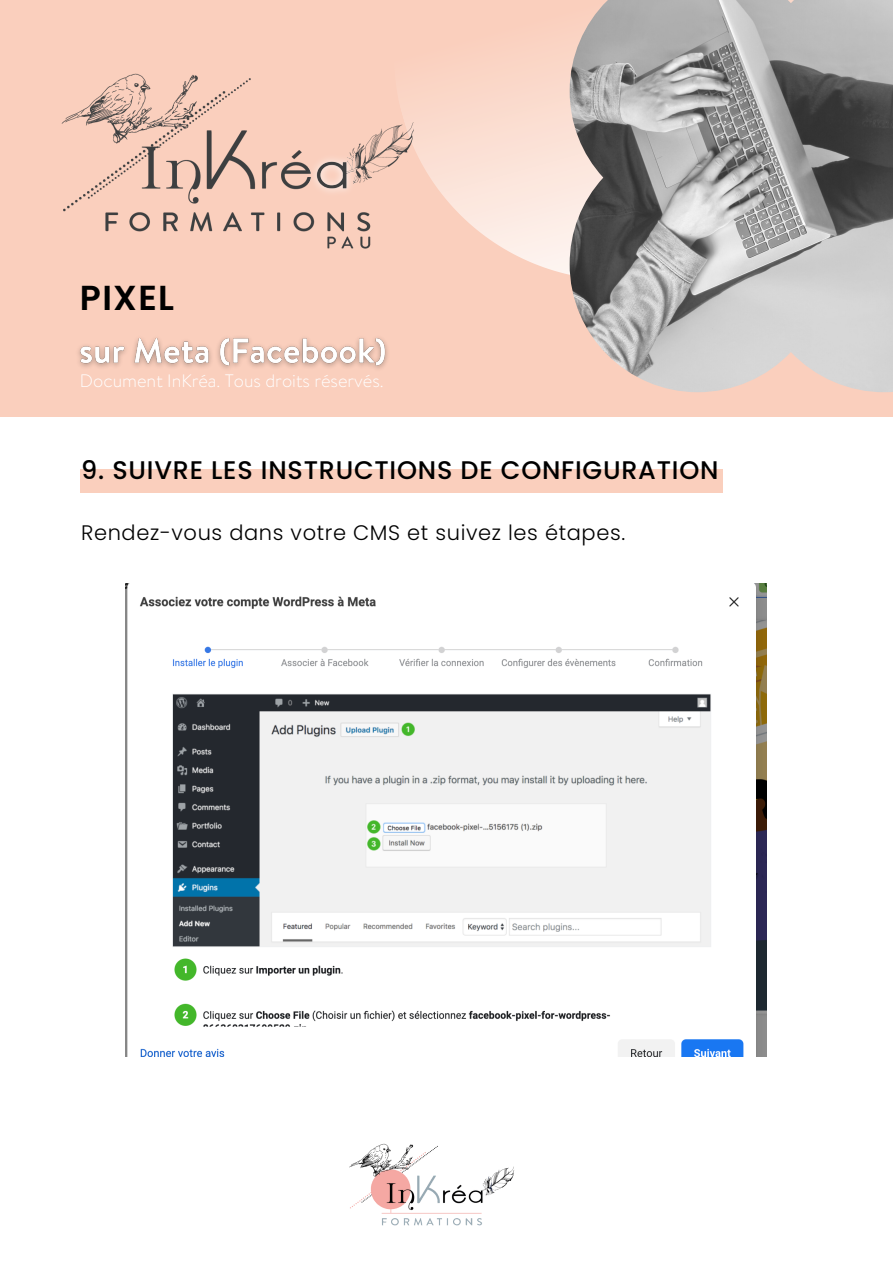
<style>
.page{position:relative;width:893px;height:1264px;background:#fff}
.page>*{position:absolute;margin:0;border:0;box-sizing:border-box;transform-origin:0 0}
.t1{font:600 34.65px "Poppins";letter-spacing:.04em;color:#000}
.t2{font:500 25.5px "Poppins";letter-spacing:.03em;color:#000}
.t3{font:300 21px "Poppins";letter-spacing:.03em;color:#000}
.t4{font:300 18px "Brandon Text";color:#fff}
</style>
<div class="page">
<div style="left:0;top:0;width:892px;height:417px;background:#facfbd"></div>
<svg style="left:431px;top:62px;width:138px;height:213px"></svg>
<img style="left:569px;top:0;width:323px;height:392px">
<img style="left:61px;top:73px;width:370px;height:176px">
<img style="left:349px;top:1143px;width:166px;height:83px">
<div style="left:80px;top:469px;width:642px;height:23px;background:#facfbd"></div>
<img style="left:126px;top:583px;width:640px;height:473px">
<img style="left:78px;top:337px;width:310px;height:32px">
<h1 class="t1" style="left:80px;top:273px;width:96px">PIXEL</h1>
<p class="t4" style="left:80px;top:368px;width:305px">Document InKréa. Tous droits réservés.</p>
<p class="t2" style="left:81px;top:452px;width:639px">9. SUIVRE LES INSTRUCTIONS DE CONFIGURATION</p>
<p class="t3" style="left:81px;top:517px;width:545px">Rendez-vous dans votre CMS et suivez les étapes.</p>
</div>
